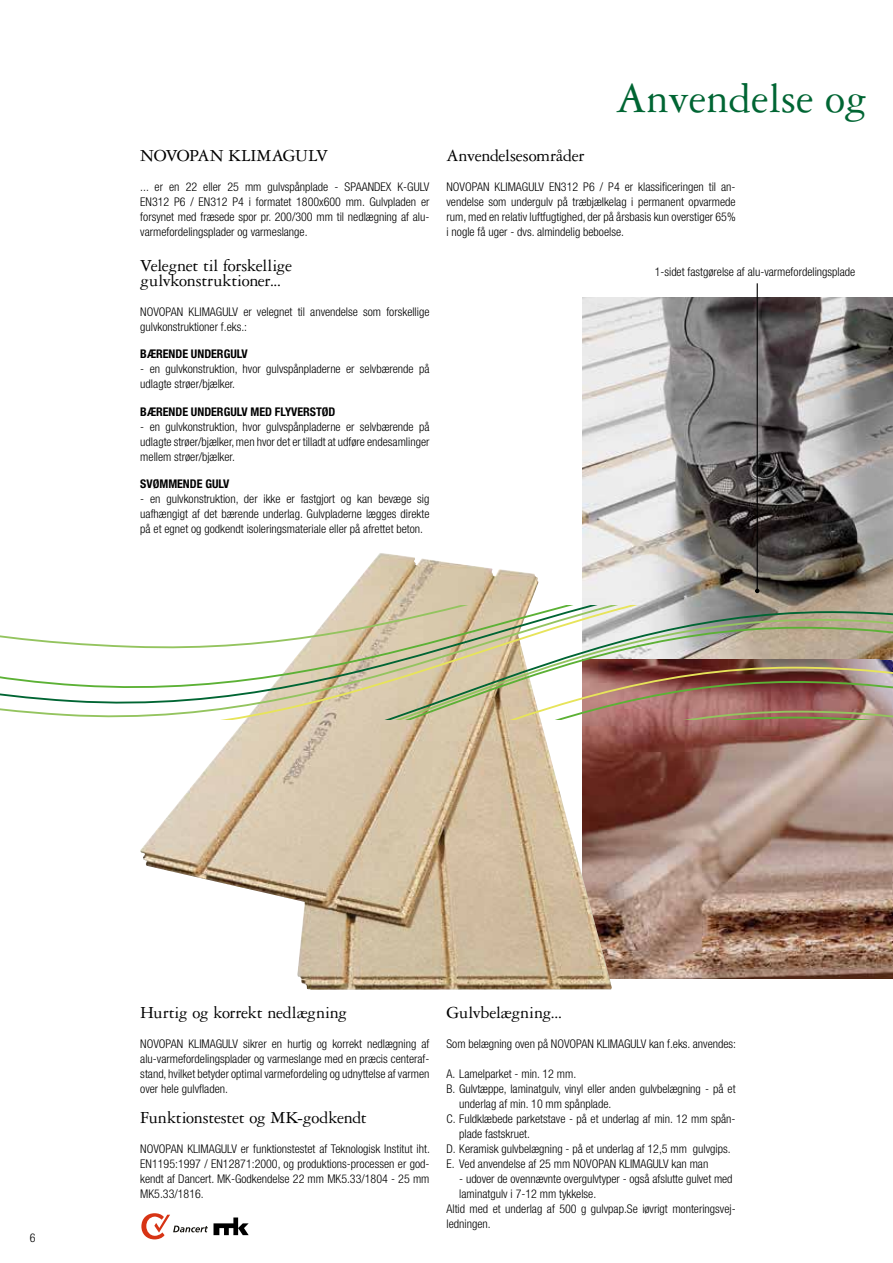
<style>
.page{position:relative;width:893px;height:1263px;background:#fff}
.page>*{position:absolute;margin:0;border:0;box-sizing:border-box;transform-origin:0 0}
.t1{font:45px "Garamond Three";color:#006533}
.t2{font:18px/15px "Garamond Three";letter-spacing:-.015em;color:#000}
.t3{font:300 condensed 12px/15px "Helvetica Neue";color:#000;text-align:justify}
.t4{font:700 condensed 12px "Helvetica Neue";color:#000}
</style>
<div class="page">
<img style="left:583px;top:298px;width:310px;height:680px">
<img style="left:140px;top:553px;width:472px;height:437px">
<hr style="left:757px;top:283px;width:1px;height:308px;background:#000">
<svg style="left:755px;top:589px;width:4px;height:4px"></svg>
<svg style="left:0;top:705px;width:893px;height:14px"></svg>
<img style="left:0;top:605px;width:893px;height:100px">
<svg style="left:141px;top:1213px;width:108px;height:26px"></svg>
<h2 class="t2" style="left:140px;top:148px;width:189px">NOVOPAN KLIMAGULV</h2>
<p class="t3" style="left:140px;top:179px;width:291px">... er en 22 eller 25 mm gulvspånplade - SPAANDEX K-GULV EN312 P6 / EN312 P4 i formatet 1800x600 mm. Gulvpladen er forsynet med fræsede spor pr. 200/300 mm til nedlægning af alu&shy;varmefordelingsplader og varmeslange.</p>
<h2 class="t2" style="left:140px;top:257px;width:153px">Velegnet til forskellige gulvkonstruktioner...</h2>
<p class="t3" style="left:140px;top:304px;width:291px">NOVOPAN KLIMAGULV er velegnet til anvendelse som forskellige gulvkonstruktioner f.eks.:</p>
<p class="t4" style="left:140px;top:347px;width:109px">BÆRENDE UNDERGULV</p>
<p class="t3" style="left:140px;top:361px;width:291px">- en gulvkonstruktion, hvor gulvspånpladerne er selvbærende på udlagte strøer/bjælker.</p>
<p class="t4" style="left:140px;top:404px;width:197px">BÆRENDE UNDERGULV MED FLYVERSTØD</p>
<p class="t3" style="left:140px;top:419px;width:291px">- en gulvkonstruktion, hvor gulvspånpladerne er selvbærende på udlagte strøer/bjælker, men hvor det er tilladt at udføre endesamlinger mellem strøer/bjælker.</p>
<p class="t4" style="left:140px;top:477px;width:91px">SVØMMENDE GULV</p>
<p class="t3" style="left:140px;top:492px;width:291px">- en gulvkonstruktion, der ikke er fastgjort og kan bevæge sig uafhængigt af det bærende underlag. Gulvpladerne lægges direkte på et egnet og godkendt isoleringsmateriale eller på afrettet beton.</p>
<h1 class="t1" style="left:616px;top:74px;width:253px">Anvendelse og</h1>
<h2 class="t2" style="left:446px;top:148px;width:139px">Anvendelsesområder</h2>
<p class="t3" style="left:446px;top:179px;width:291px">NOVOPAN KLIMAGULV EN312 P6 / P4 er klassificeringen til an&shy;vendelse som undergulv på træbjælkelag i permanent opvarmede rum, med en relativ luftfugtighed, der på årsbasis kun overstiger 65% i nogle få uger - dvs. almindelig beboelse.</p>
<p class="t3" style="left:655px;top:264px;width:202px">1-sidet fastgørelse af alu-varmefordelingsplade</p>
<p class="t3" style="left:30px;top:1230px;width:7px">6</p>
<h2 class="t2" style="left:140px;top:1004px;width:208px">Hurtig og korrekt nedlægning</h2>
<p class="t3" style="left:140px;top:1036px;width:291px">NOVOPAN KLIMAGULV sikrer en hurtig og korrekt nedlægning af alu-varmefordelingsplader og varmeslange med en præcis centeraf&shy;stand, hvilket betyder optimal varmefordeling og udnyttelse af varmen over hele gulvfladen.</p>
<h2 class="t2" style="left:140px;top:1109px;width:228px">Funktionstestet og MK-godkendt</h2>
<p class="t3" style="left:140px;top:1141px;width:291px">NOVOPAN KLIMAGULV er funktionstestet af Teknologisk Institut iht.<br>EN1195:1997 / EN12871:2000, og produktions-processen er god&shy;kendt af Dancert. MK-Godkendelse 22 mm MK5.33/1804 - 25 mm MK5.33/1816.</p>
<h2 class="t2" style="left:446px;top:1004px;width:117px">Gulvbelægning...</h2>
<p class="t3" style="left:446px;top:1036px;width:291px">Som belægning oven på NOVOPAN KLIMAGULV kan f.eks. anvendes:</p>
<p class="t3" style="left:446px;top:1066px;width:131px">A. Lamelparket - min. 12 mm.</p>
<p class="t3" style="left:446px;top:1081px;width:291px">B. Gulvtæppe, laminatgulv, vinyl eller anden gulvbelægning - på et</p>
<p class="t3" style="left:459px;top:1096px;width:154px">underlag af min. 10 mm spånplade.</p>
<p class="t3" style="left:446px;top:1111px;width:291px">C. Fuldklæbede parketstave - på et underlag af min. 12 mm spån-</p>
<p class="t3" style="left:459px;top:1126px;width:72px">plade fastskruet.</p>
<p class="t3" style="left:446px;top:1141px;width:286px">D. Keramisk gulvbelægning - på et underlag af 12,5 mm gulvgips.</p>
<p class="t3" style="left:446px;top:1156px;width:263px">E. Ved anvendelse af 25 mm NOVOPAN KLIMAGULV kan man</p>
<p class="t3" style="left:459px;top:1171px;width:275px">- udover de ovennævnte overgulvtyper - også afslutte gulvet med</p>
<p class="t3" style="left:459px;top:1186px;width:138px">laminatgulv i 7-12 mm tykkelse.</p>
<p class="t3" style="left:446px;top:1201px;width:291px">Altid med et underlag af 500 g gulvpap.Se iøvrigt monteringsvej-</p>
<p class="t3" style="left:446px;top:1216px;width:46px">ledningen.</p>
</div>
